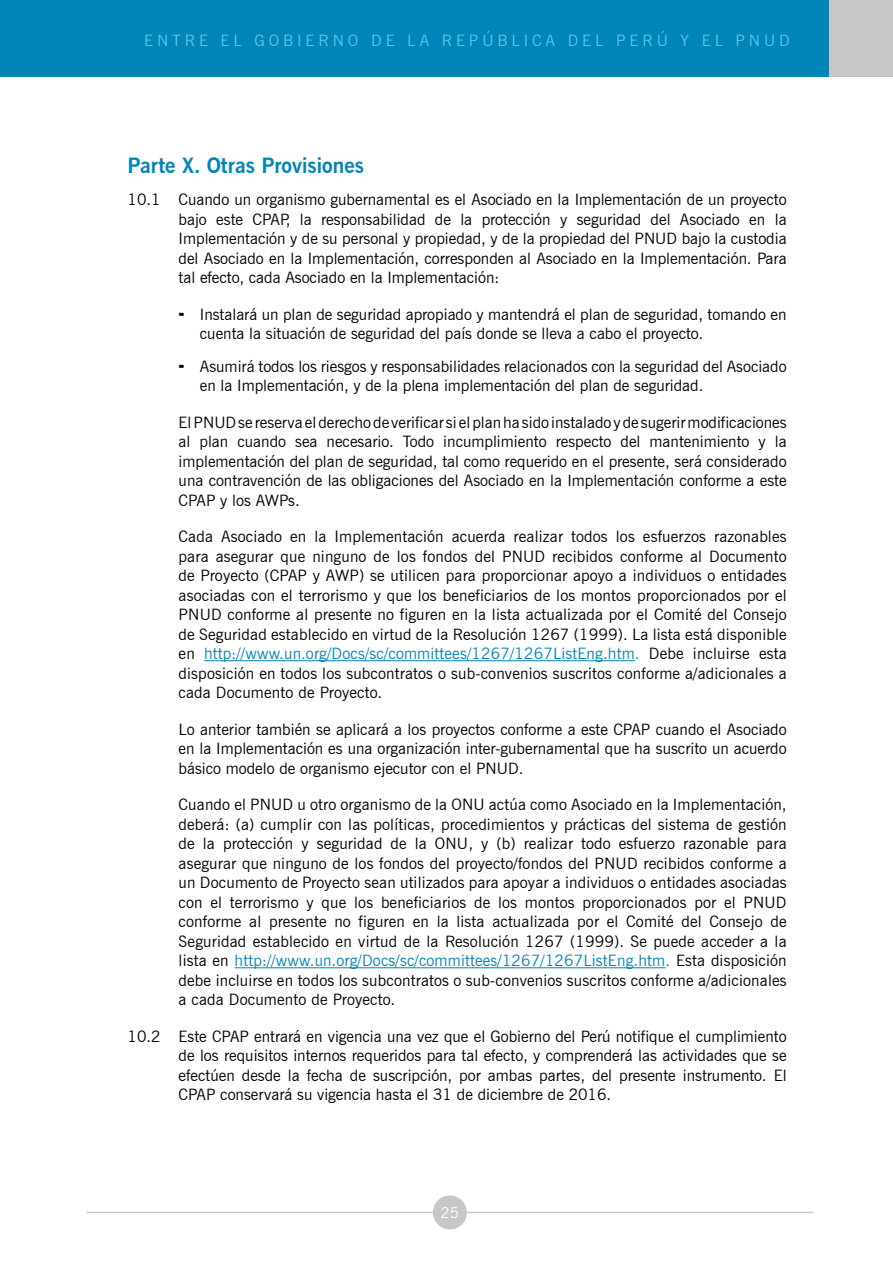
<style>
.page{position:relative;width:893px;height:1263px;background:#fff}
.page>*{position:absolute;margin:0;border:0;box-sizing:border-box;transform-origin:0 0}
.t1{font:700 21px "News Gothic BT";color:#0085b9}
.t2{font:15.75px/19.5px "News Gothic BT";color:#000;text-align:justify}
.t3{font:15.75px "News Gothic BT";letter-spacing:.25em;color:#5ec5ed}
.t4{font:15px "News Gothic BT";color:#fff}
.s1{color:#0085b9}
</style>
<div class="page">
<hr style="left:87px;top:1212px;width:726px;height:1px;background:#c6c7c8">
<div style="left:0;top:0;width:893px;height:77px;background:#0085b9"></div>
<div style="left:829px;top:0;width:64px;height:77px;background:#c6c7c8"></div>
<div style="left:433px;top:1195px;width:34px;height:34px;background:#c6c7c8;border-radius:50%"></div>
<hr style="left:204px;top:660px;width:431px;height:1px;background:#0085b9">
<hr style="left:235px;top:967px;width:430px;height:1px;background:#0085b9">
<p class="t3" style="left:144px;top:31px;width:647px">ENTRE EL GOBIERNO DE LA REPÚBLICA DEL PERÚ Y EL PNUD</p>
<h1 class="t1" style="left:128px;top:153px;width:238px">Parte X. Otras Provisiones</h1>
<p class="t2" style="left:179px;top:190px;width:609px;text-indent:-51px">10.1 Cuando un organismo gubernamental es el Asociado en la Implementación de un proyecto bajo este CPAP, la responsabilidad de la protección y seguridad del Asociado en la Implementación y de su personal y propiedad, y de la propiedad del PNUD bajo la custodia del Asociado en la Implementación, corresponden al Asociado en la Implementación. Para tal efecto, cada Asociado en la Implementación:</p>
<p class="t2" style="left:200px;top:304px;width:588px">Instalará un plan de seguridad apropiado y mantendrá el plan de seguridad, tomando en cuenta la situación de seguridad del país donde se lleva a cabo el proyecto.</p>
<p class="t2" style="left:200px;top:356px;width:588px">Asumirá todos los riesgos y responsabilidades relacionados con la seguridad del Asociado en la Implementación, y de la plena implementación del plan de seguridad.</p>
<p class="t2" style="left:179px;top:412px;width:610px">El PNUD se reserva el derecho de verificar si el plan ha sido instalado y de sugerir modificaciones al plan cuando sea necesario. Todo incumplimiento respecto del mantenimiento y la implementación del plan de seguridad, tal como requerido en el presente, será considerado una contravención de las obligaciones del Asociado en la Implementación conforme a este CPAP y los AWPs.</p>
<p class="t2" style="left:179px;top:527px;width:610px">Cada Asociado en la Implementación acuerda realizar todos los esfuerzos razonables para asegurar que ninguno de los fondos del PNUD recibidos conforme al Documento de Proyecto (CPAP y AWP) se utilicen para proporcionar apoyo a individuos o entidades asociadas con el terrorismo y que los beneficiarios de los montos proporcionados por el PNUD conforme al presente no figuren en la lista actualizada por el Comité del Consejo de Seguridad establecido en virtud de la Resolución 1267 (1999). La lista está disponible en <span class="s1">http://www.un.org/Docs/sc/committees/1267/1267ListEng.htm.</span> Debe incluirse esta disposición en todos los subcontratos o sub-convenios suscritos conforme a/adicionales a cada Documento de Proyecto.</p>
<p class="t2" style="left:179px;top:719px;width:610px">Lo anterior también se aplicará a los proyectos conforme a este CPAP cuando el Asociado en la Implementación es una organización inter-gubernamental que ha suscrito un acuerdo básico modelo de organismo ejecutor con el PNUD.</p>
<p class="t2" style="left:179px;top:795px;width:610px">Cuando el PNUD u otro organismo de la ONU actúa como Asociado en la Implementación, deberá: (a) cumplir con las políticas, procedimientos y prácticas del sistema de gestión de la protección y seguridad de la ONU, y (b) realizar todo esfuerzo razonable para asegurar que ninguno de los fondos del proyecto/fondos del PNUD recibidos conforme a un Documento de Proyecto sean utilizados para apoyar a individuos o entidades asociadas con el terrorismo y que los beneficiarios de los montos proporcionados por el PNUD conforme al presente no figuren en la lista actualizada por el Comité del Consejo de Seguridad establecido en virtud de la Resolución 1267 (1999). Se puede acceder a la lista en <span class="s1">http://www.un.org/Docs/sc/committees/1267/1267ListEng.htm.</span> Esta disposición debe incluirse en todos los subcontratos o sub-convenios suscritos conforme a/adicionales a cada Documento de Proyecto.</p>
<p class="t2" style="left:179px;top:1026px;width:610px;text-indent:-51px">10.2 Este CPAP entrará en vigencia una vez que el Gobierno del Perú notifique el cumplimiento de los requisitos internos requeridos para tal efecto, y comprenderá las actividades que se efectúen desde la fecha de suscripción, por ambas partes, del presente instrumento. El CPAP conservará su vigencia hasta el 31 de diciembre de 2016.</p>
<p class="t4" style="left:441px;top:1203px;width:20px">25</p>
</div>
